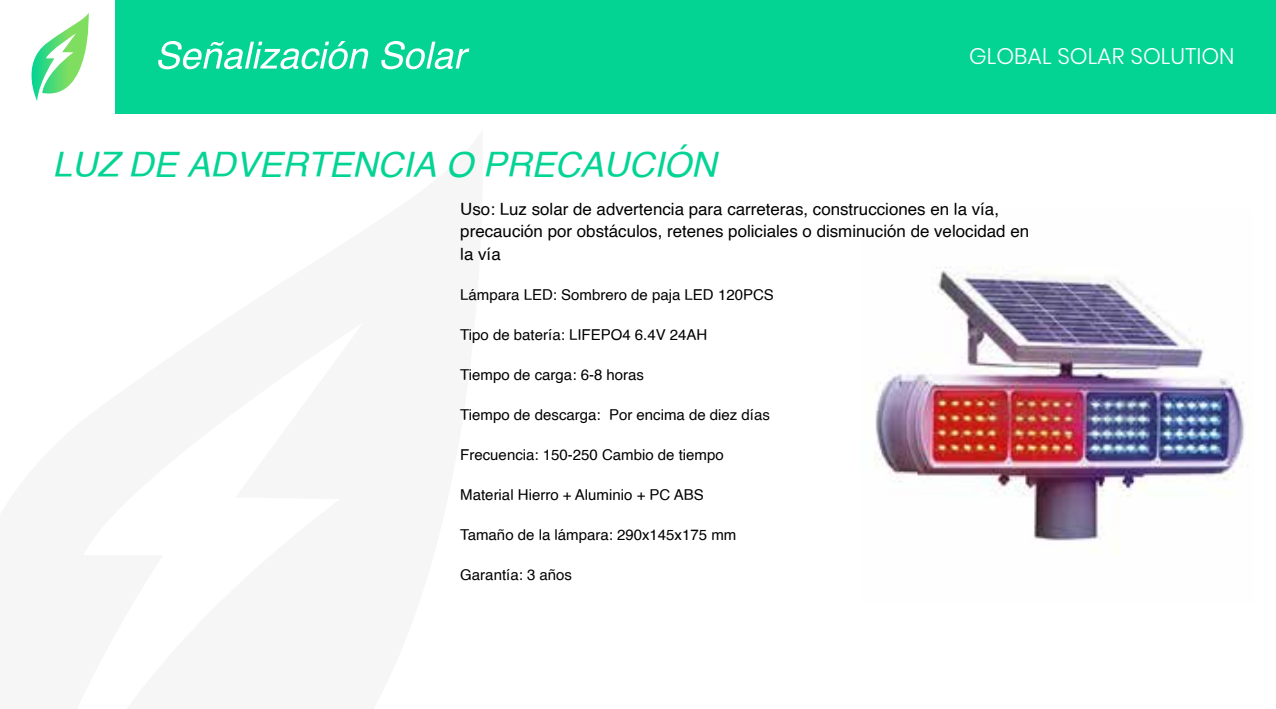
<style>
.page{position:relative;width:1276px;height:709px;background:#fff}
.page>*{position:absolute;margin:0;border:0;box-sizing:border-box;transform-origin:0 0}
.t1{font:italic 35px "Helvetica";color:#03d494}
.t2{font:300 22.5px "Poppins";color:#fff}
.t3{font:17px/22.5px "Helvetica";color:#000}
.t4{font:15px "Helvetica";color:#000}
</style>
<div class="page">
<div style="left:115px;top:0;width:1161px;height:114px;background:#03d494"></div>
<svg style="left:31px;top:13px;width:58px;height:88px"></svg>
<svg style="left:158px;top:41px;width:311px;height:28px"></svg>
<img style="left:875px;top:267px;width:373px;height:287px">
<h1 class="t1" style="left:52px;top:137px;width:666px">LUZ DE ADVERTENCIA O PRECAUCIÓN</h1>
<h2 class="t2" style="left:969px;top:43px;width:267px">GLOBAL SOLAR SOLUTION</h2>
<p class="t3" style="left:460px;top:198px;width:570px">Uso: Luz solar de advertencia para carreteras, construcciones en la vía, precaución por obstáculos, retenes policiales o disminución de velocidad en la vía</p>
<p class="t4" style="left:460px;top:283px;width:315px">Lámpara LED: Sombrero de paja LED 120PCS</p>
<p class="t4" style="left:460px;top:323px;width:249px">Tipo de batería: LIFEPO4 6.4V 24AH</p>
<p class="t4" style="left:460px;top:363px;width:185px">Tiempo de carga: 6-8 horas</p>
<p class="t4" style="left:460px;top:403px;width:311px">Tiempo de descarga: Por encima de diez días</p>
<p class="t4" style="left:460px;top:443px;width:265px">Frecuencia: 150-250 Cambio de tiempo</p>
<p class="t4" style="left:460px;top:483px;width:245px">Material Hierro + Aluminio + PC ABS</p>
<p class="t4" style="left:460px;top:523px;width:277px">Tamaño de la lámpara: 290x145x175 mm</p>
<p class="t4" style="left:460px;top:563px;width:113px">Garantía: 3 años</p>
</div>
